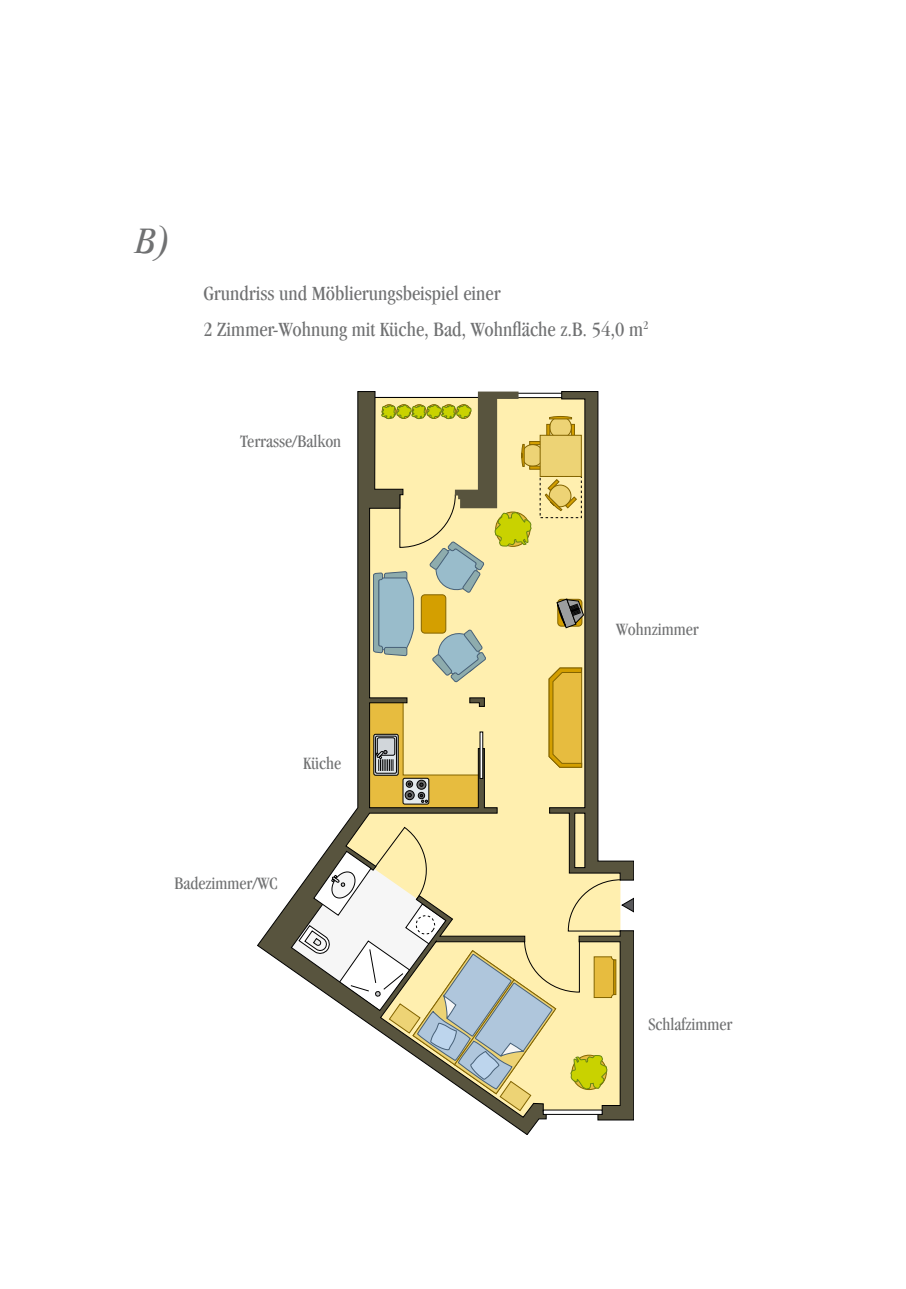
<style>
.page{position:relative;width:906px;height:1289px;background:#fff}
.page>*{position:absolute;margin:0;border:0;box-sizing:border-box;transform-origin:0 0}
.t1{font:italic condensed 39px "Garamond";color:#707172}
.t2{font:condensed 21px/36px "Garamond";color:#707172}
.t3{font:condensed 18px "Garamond";color:#707172}
</style>
<div class="page">
<svg style="left:274px;top:391px;width:360px;height:729px"></svg>
<h1 class="t1" style="left:136px;top:219px;width:37px">B)</h1>
<p class="t2" style="left:203px;top:275px;width:447px">Grundriss und Möblierungsbeispiel einer<br>2 Zimmer-Wohnung mit Küche, Bad, Wohnfläche z.B. 54,0 m<sup>2</sup></p>
<p class="t3" style="left:240px;top:431px;width:102px">Terrasse/Balkon</p>
<p class="t3" style="left:303px;top:753px;width:39px">Küche</p>
<p class="t3" style="left:616px;top:619px;width:84px">Wohnzimmer</p>
<p class="t3" style="left:174px;top:873px;width:104px">Badezimmer/WC</p>
<p class="t3" style="left:648px;top:1014px;width:85px">Schlafzimmer</p>
</div>
